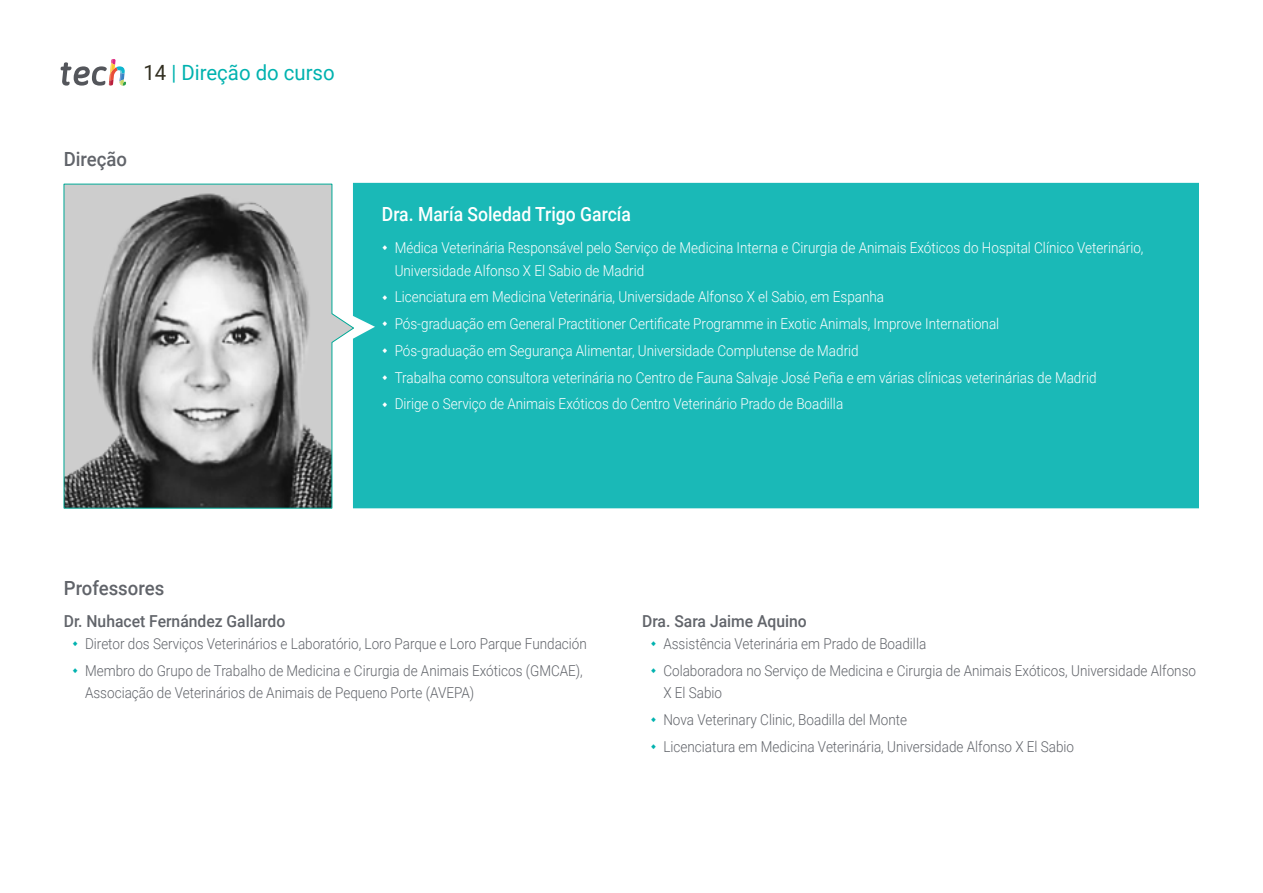
<style>
.page{position:relative;width:1263px;height:893px;background:#fff}
.page>*{position:absolute;margin:0;border:0;box-sizing:border-box;transform-origin:0 0}
.t1{font:21px "Roboto";color:#00b2af}
.t2{font:500 19.5px "Roboto";color:#fff;scale:.9 1}
.t3{font:500 19.5px "Roboto";color:#61646a;scale:.95 1}
.t4{font:500 16.5px "Roboto";color:#61646a;scale:.95 1}
.t5{font:300 15px/26.7px "Roboto";color:#fff;scale:.9 1}
.t6{font:300 15px/26.7px "Roboto";color:#61646a;scale:.9 1}
.s1{color:#312e20}
</style>
<div class="page">
<svg style="left:61px;top:59px;width:65px;height:27px"></svg>
<div style="left:353px;top:183px;width:846px;height:325px;background:#1ab9b7"></div>
<svg style="left:64px;top:184px;width:290px;height:324px;background:#999b9a"></svg>
<svg style="left:383px;top:245px;width:4px;height:5px"></svg>
<svg style="left:383px;top:295px;width:4px;height:5px"></svg>
<svg style="left:383px;top:321px;width:4px;height:5px"></svg>
<svg style="left:383px;top:348px;width:4px;height:5px"></svg>
<svg style="left:383px;top:375px;width:4px;height:5px"></svg>
<svg style="left:383px;top:402px;width:4px;height:5px"></svg>
<h1 class="t1" style="left:144px;top:57px;width:193px"><span class="s1">14</span> | Direção do curso</h1>
<h2 class="t3" style="left:64px;top:145px;width:68px">Direção</h2>
<h2 class="t2" style="left:382px;top:201px;width:278px">Dra. María Soledad Trigo García</h2>
<p class="t5" style="left:395px;top:236px;width:833px;line-height:22.5px">Médica Veterinária Responsável pelo Serviço de Medicina Interna e Cirurgia de Animais Exóticos do Hospital Clínico Veterinário,<br>Universidade Alfonso X El Sabio de Madrid</p>
<p class="t5" style="left:395px;top:283px;width:781px">Licenciatura em Medicina Veterinária, Universidade Alfonso X el Sabio, em Espanha<br>Pós-graduação em General Practitioner Certificate Programme in Exotic Animals, Improve International<br>Pós-graduação em Segurança Alimentar, Universidade Complutense de Madrid<br>Trabalha como consultora veterinária no Centro de Fauna Salvaje José Peña e em várias clínicas veterinárias de Madrid Dirige o Serviço de Animais Exóticos do Centro Veterinário Prado de Boadilla</p>
<h2 class="t3" style="left:64px;top:574px;width:107px">Professores</h2>
<p class="t4" style="left:64px;top:609px;width:235px">Dr. Nuhacet Fernández Gallardo</p>
<p class="t6" style="left:85px;top:630px;width:559px">Diretor dos Serviços Veterinários e Laboratório, Loro Parque e Loro Parque Fundación<br>Membro do Grupo de Trabalho de Medicina e Cirurgia de Animais Exóticos (GMCAE),</p>
<p class="t6" style="left:85px;top:679px;width:434px">Associação de Veterinários de Animais de Pequeno Porte (AVEPA)</p>
<p class="t4" style="left:642px;top:609px;width:175px">Dra. Sara Jaime Aquino</p>
<p class="t6" style="left:663px;top:630px;width:593px">Assistência Veterinária em Prado de Boadilla<br>Colaboradora no Serviço de Medicina e Cirurgia de Animais Exóticos, Universidade Alfonso</p>
<p class="t6" style="left:663px;top:679px;width:458px">X El Sabio<br>Nova Veterinary Clinic, Boadilla del Monte<br>Licenciatura em Medicina Veterinária, Universidade Alfonso X El Sabio</p>
</div>
